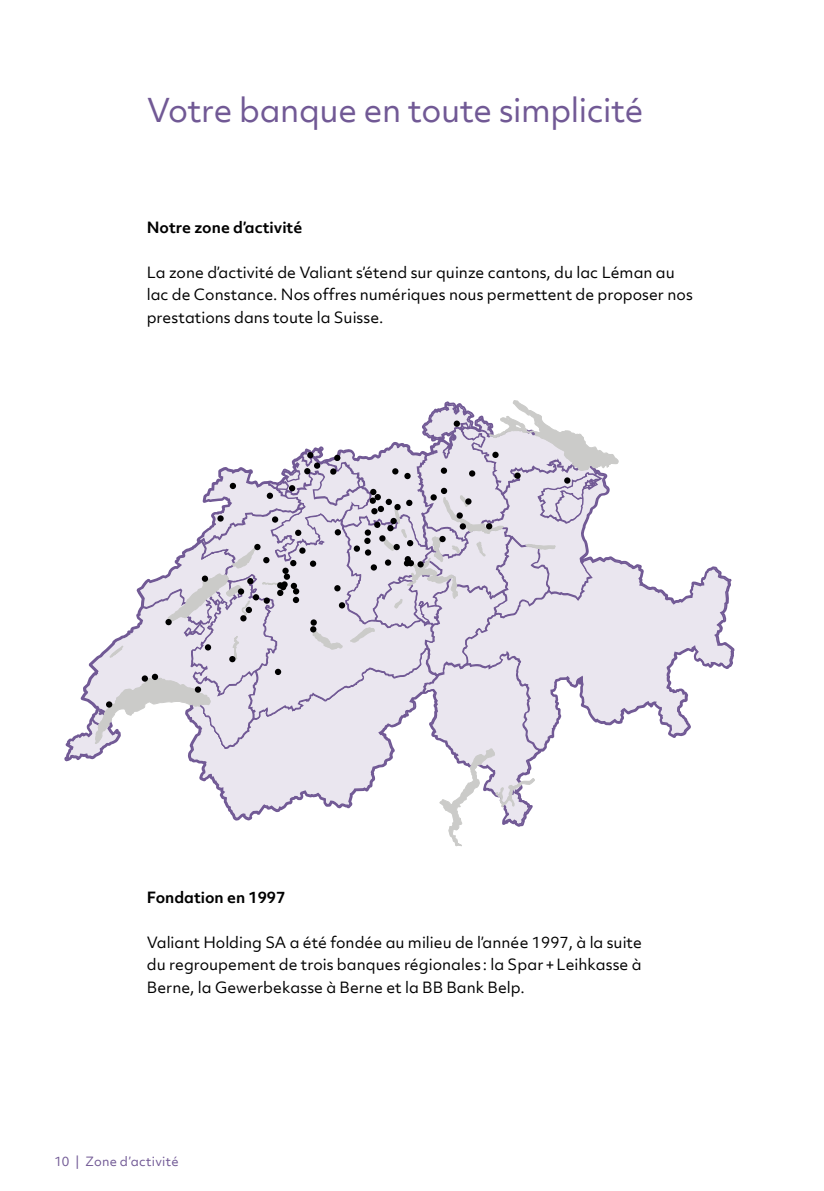
<style>
.page{position:relative;width:824px;height:1191px;background:#fff}
.page>*{position:absolute;margin:0;border:0;box-sizing:border-box;transform-origin:0 0}
.Valiant_KB24_Titel_H1_18pt{font:31.5px "Objektiv Mk 2";letter-spacing:-.01em;color:#715995}
.Valiant_KB24_Fliesstext_8_5pt_Flattersat{font:14.88px/22.4px "Objektiv Mk 2";color:#000}
.Valiant_KB24_Titel_H4_8_5pt{font:700 14.88px "Objektiv Mk 2";color:#000}
.Valiant_KB24_Pagina{font:12.25px "Objektiv Mk 2";letter-spacing:.02em;color:#715995}
</style>
<div class="page">
<svg style="left:618px;top:559px;width:116px;height:179px;fill:#eae6ef"></svg>
<svg style="left:65px;top:400px;width:553px;height:447px"></svg>
<div style="left:430px;top:494px;width:7px;height:6px;background:#000;border-radius:50%"></div>
<p class="Valiant_KB24_Titel_H1_18pt" style="left:147px;top:88px;width:498px">Votre banque en toute simplicité</p>
<p class="Valiant_KB24_Titel_H4_8_5pt" style="left:147px;top:217px;width:157px">Notre zone d’activité</p>
<p class="Valiant_KB24_Fliesstext_8_5pt_Flattersat" style="left:147px;top:261px;width:547px">La zone d’activité de Valiant s’étend sur quinze cantons, du lac Léman au lac de Constance. Nos offres numériques nous permettent de proposer nos prestations dans toute la Suisse.</p>
<p class="Valiant_KB24_Titel_H4_8_5pt" style="left:147px;top:887px;width:140px">Fondation en 1997</p>
<p class="Valiant_KB24_Fliesstext_8_5pt_Flattersat" style="left:147px;top:931px;width:496px;text-align:justify">Valiant Holding SA a été fondée au milieu de l’année 1997, à la suite du regroupement de trois banques régionales : la Spar+Leihkasse à Berne, la Gewerbekasse à Berne et la BB Bank Belp.</p>
<p class="Valiant_KB24_Pagina" style="left:55px;top:1153px;width:126px">10 | Zone d’activité</p>
</div>
